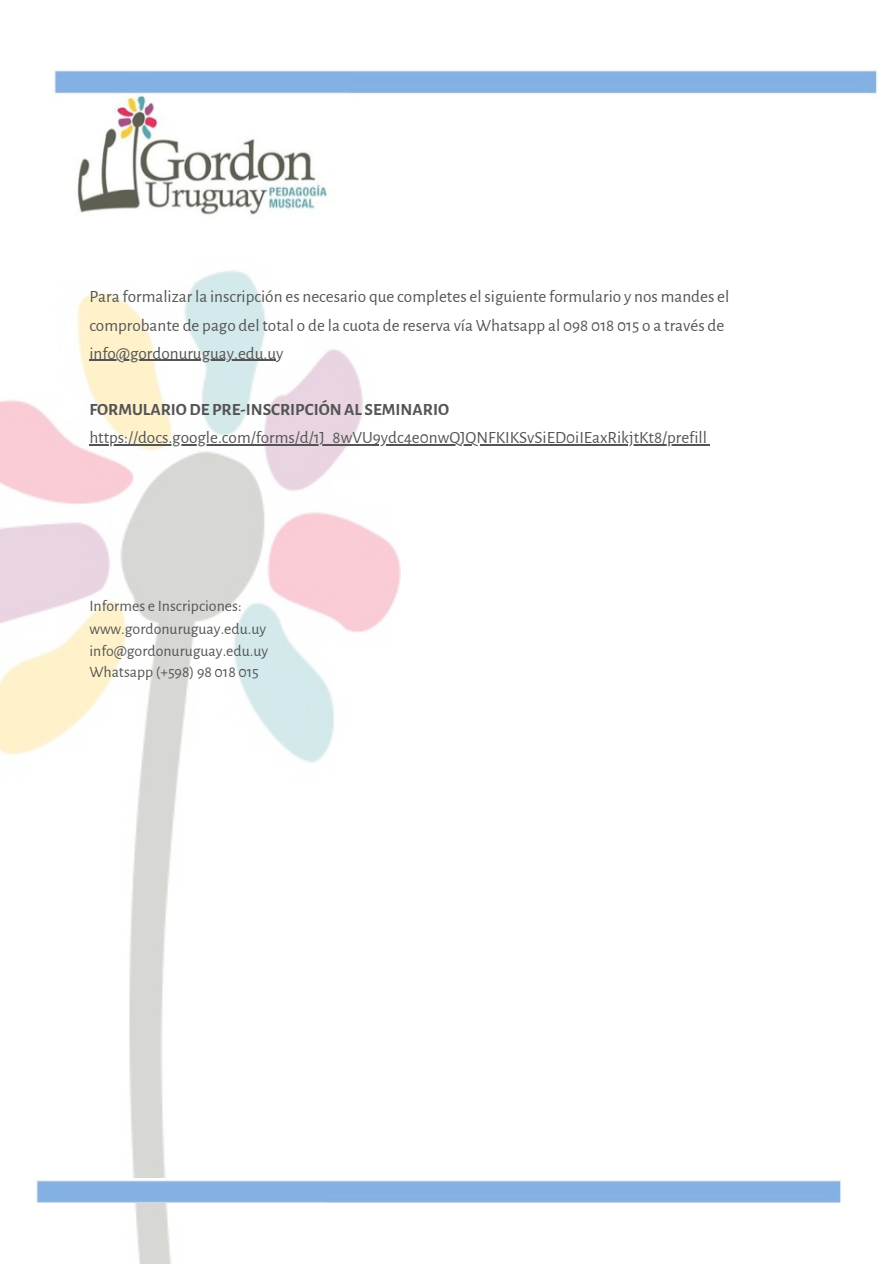
<style>
.page{position:relative;width:893px;height:1264px;background:#fff}
.page>*{position:absolute;margin:0;border:0;box-sizing:border-box;transform-origin:0 0}
.t1{font:17.1px/28.2px "Alegreya Sans";color:#545454}
.t2{font:700 17.1px "Alegreya Sans";color:#545454}
.t3{font:15.75px/21.3px "Alegreya Sans";color:#545454}
</style>
<div class="page">
<img style="left:0;top:270px;width:400px;height:993px">
<hr style="left:89px;top:360px;width:187px;height:1px;background:#545454">
<hr style="left:89px;top:444px;width:618px;height:1px;background:#545454">
<img style="left:53px;top:70px;width:824px;height:145px">
<img style="left:34px;top:1178px;width:808px;height:24px">
<p class="t1" style="left:89px;top:283px;width:641px">Para formalizar la inscripción es necesario que completes el siguiente formulario y nos mandes el comprobante de pago del total o de la cuota de reserva vía Whatsapp al 098 018 015 o a través de</p>
<h1 class="t1" style="left:89px;top:339px;width:196px">info@gordonuruguay.edu.uy</h1>
<h1 class="t2" style="left:89px;top:401px;width:361px">FORMULARIODE PRE-INSCRIPCIÓNAL SEMINARIO</h1>
<h1 class="t1" style="left:89px;top:424px;width:619px">https://docs.google.com/forms/d/1J_8wVU9ydc4e0nwQJQNFKIKSvSiED0iIEaxRikjtKt8/prefill</h1>
<h1 class="t3" style="left:89px;top:595px;width:154px">Informes e Inscripciones:</h1>
<h1 class="t3" style="left:89px;top:619px;width:180px">www.gordonuruguay.edu.uy info@gordonuruguay.edu.uy<br>Whatsapp (+598) 98 018 015</h1>
</div>
